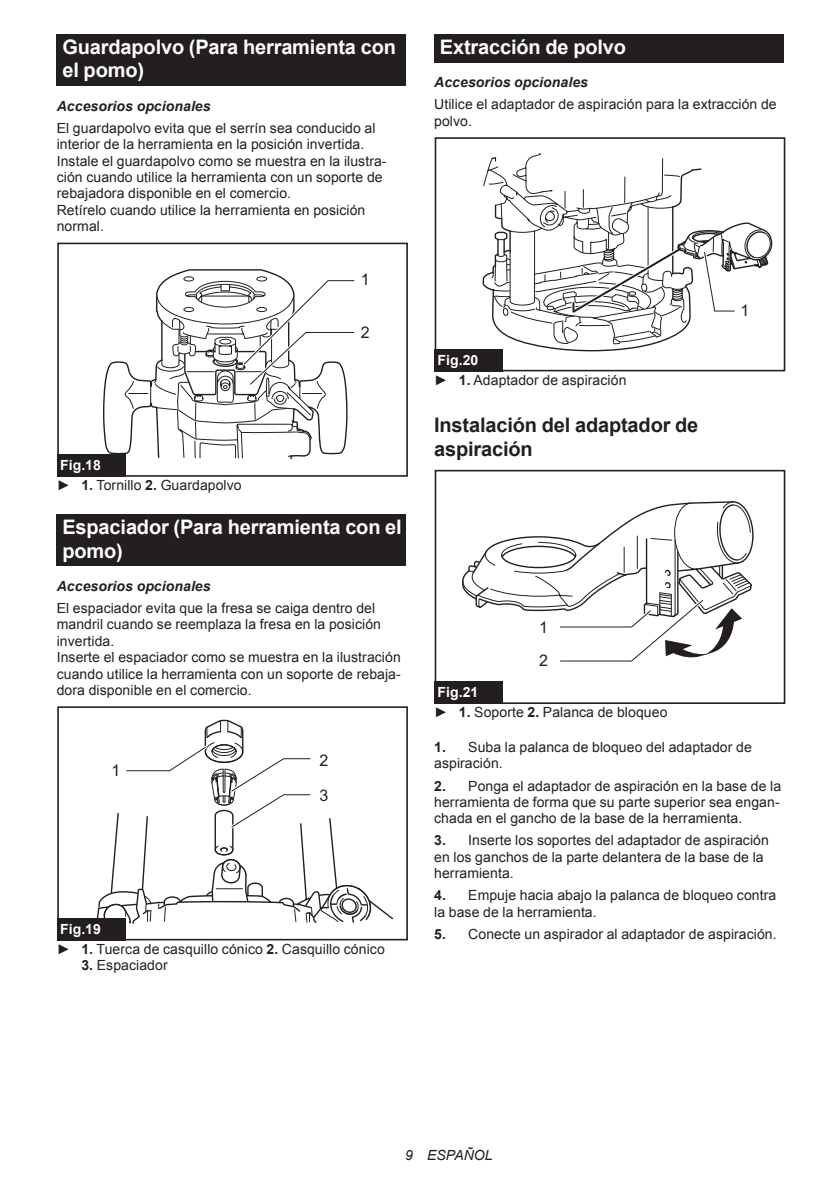
<style>
.page{position:relative;width:840px;height:1191px;background:#fff}
.page>*{position:absolute;margin:0;border:0;box-sizing:border-box;transform-origin:0 0}
.t1{font:700 20px/23.4px "Arial";letter-spacing:-.01em;color:#fff}
.t2{font:700 20px/23.4px "Arial";letter-spacing:-.01em;color:#231f20}
.t3{font:16px/34.4px "Arial";color:#231f20}
.t4{font:14px/16.4px "Arial";letter-spacing:.005em;color:#231f20}
.t5{font:italic 700 14px "Arial";letter-spacing:.005em;color:#231f20}
.t6{font:italic 14px "Arial";letter-spacing:.005em;color:#231f20}
.s1{font-weight:700;color:#fff}
.s2{font-weight:700}
</style>
<div class="page">
<div style="left:57px;top:34px;width:348px;height:52px;background:#231f20"></div>
<svg style="left:103px;top:269px;width:252px;height:205px"></svg>
<div style="left:57px;top:243px;width:350px;height:234px;border:2px solid #231f20"></div>
<div style="left:57px;top:454px;width:68px;height:23px;background:#231f20"></div>
<div style="left:57px;top:514px;width:348px;height:52px;background:#231f20"></div>
<svg style="left:97px;top:719px;width:297px;height:206px"></svg>
<div style="left:57px;top:706px;width:350px;height:234px;border:2px solid #231f20"></div>
<div style="left:57px;top:917px;width:68px;height:23px;background:#231f20"></div>
<div style="left:434px;top:34px;width:348px;height:29px;background:#231f20"></div>
<svg style="left:482px;top:153px;width:290px;height:199px"></svg>
<div style="left:434px;top:137px;width:350px;height:234px;border:2px solid #231f20"></div>
<div style="left:434px;top:349px;width:68px;height:22px;background:#231f20"></div>
<div style="left:434px;top:470px;width:350px;height:234px;border:2px solid #231f20"></div>
<svg style="left:462px;top:501px;width:292px;height:161px"></svg>
<div style="left:434px;top:681px;width:68px;height:23px;background:#231f20"></div>
<h1 class="t1" style="left:62px;top:36px;width:335px">Guardapolvo (Para herramienta con el pomo)</h1>
<p class="t5" style="left:57px;top:97px;width:155px">Accesorios opcionales</p>
<p class="t4" style="left:57px;top:120px;width:331px">El guardapolvo evita que el serrín sea conducido al interior de la herramienta en la posición invertida.<br>Instale el guardapolvo como se muestra en la ilustra&shy;ción cuando utilice la herramienta con un soporte de rebajadora disponible en el comercio.<br>Retírelo cuando utilice la herramienta en posición normal.</p>
<p class="t3" style="left:361px;top:263px;width:10px">1</p>
<p class="t3" style="left:361px;top:315px;width:10px">2</p>
<p class="t4" style="left:57px;top:455px;width:186px;line-height:20.2px"><span class="s1">Fig.18<br></span>► <span class="s2">1.</span> Tornillo <span class="s2">2.</span> Guardapolvo</p>
<h1 class="t1" style="left:62px;top:516px;width:341px">Espaciador (Para herramienta con el pomo)</h1>
<p class="t5" style="left:57px;top:576px;width:155px">Accesorios opcionales</p>
<p class="t4" style="left:57px;top:600px;width:345px">El espaciador evita que la fresa se caiga dentro del mandril cuando se reemplaza la fresa en la posición invertida.<br>Inserte el espaciador como se muestra en la ilustración cuando utilice la herramienta con un soporte de rebaja&shy;dora disponible en el comercio.</p>
<p class="t3" style="left:111px;top:754px;width:10px">1</p>
<p class="t3" style="left:319px;top:743px;width:10px">2<br>3</p>
<p class="t4" style="left:57px;top:918px;width:329px;line-height:20.2px"><span class="s1">Fig.19<br></span>► <span class="s2">1.</span> Tuerca de casquillo cónico <span class="s2">2.</span> Casquillo cónico</p>
<p class="t4" style="left:81px;top:957px;width:88px"><span class="s2">3.</span> Espaciador</p>
<h1 class="t1" style="left:439px;top:36px;width:187px">Extracción de polvo</h1>
<p class="t5" style="left:434px;top:73px;width:155px">Accesorios opcionales</p>
<p class="t4" style="left:434px;top:96px;width:344px">Utilice el adaptador de aspiración para la extracción de polvo.</p>
<p class="t4" style="left:434px;top:350px;width:194px;line-height:20.2px"><span class="s1">Fig.20<br></span>► <span class="s2">1.</span> Adaptador de aspiración</p>
<h1 class="t2" style="left:434px;top:414px;width:265px">Instalación del adaptador de aspiración</h1>
<p class="t3" style="left:740px;top:293px;width:10px">1</p>
<p class="t3" style="left:539px;top:611px;width:10px;line-height:33px">1<br>2</p>
<p class="t4" style="left:434px;top:682px;width:235px;line-height:20.2px"><span class="s1">Fig.21<br></span>► <span class="s2">1.</span> Soporte <span class="s2">2.</span> Palanca de bloqueo</p>
<p class="t4" style="left:434px;top:739px;width:319px"><span class="s2">1.</span> Suba la palanca de bloqueo del adaptador de aspiración.</p>
<p class="t4" style="left:434px;top:777px;width:348px;text-align:justify"><span class="s2">2.</span> Ponga el adaptador de aspiración en la base de la herramienta de forma que su parte superior sea engan&shy;chada en el gancho de la base de la herramienta.</p>
<p class="t4" style="left:434px;top:832px;width:336px"><span class="s2">3.</span> Inserte los soportes del adaptador de aspiración en los ganchos de la parte delantera de la base de la herramienta.</p>
<p class="t4" style="left:434px;top:887px;width:343px"><span class="s2">4.</span> Empuje hacia abajo la palanca de bloqueo contra la base de la herramienta.</p>
<p class="t4" style="left:434px;top:925px;width:344px"><span class="s2">5.</span> Conecte un aspirador al adaptador de aspiración.</p>
<p class="t6" style="left:405px;top:1146px;width:89px">9 ESPAÑOL</p>
</div>
